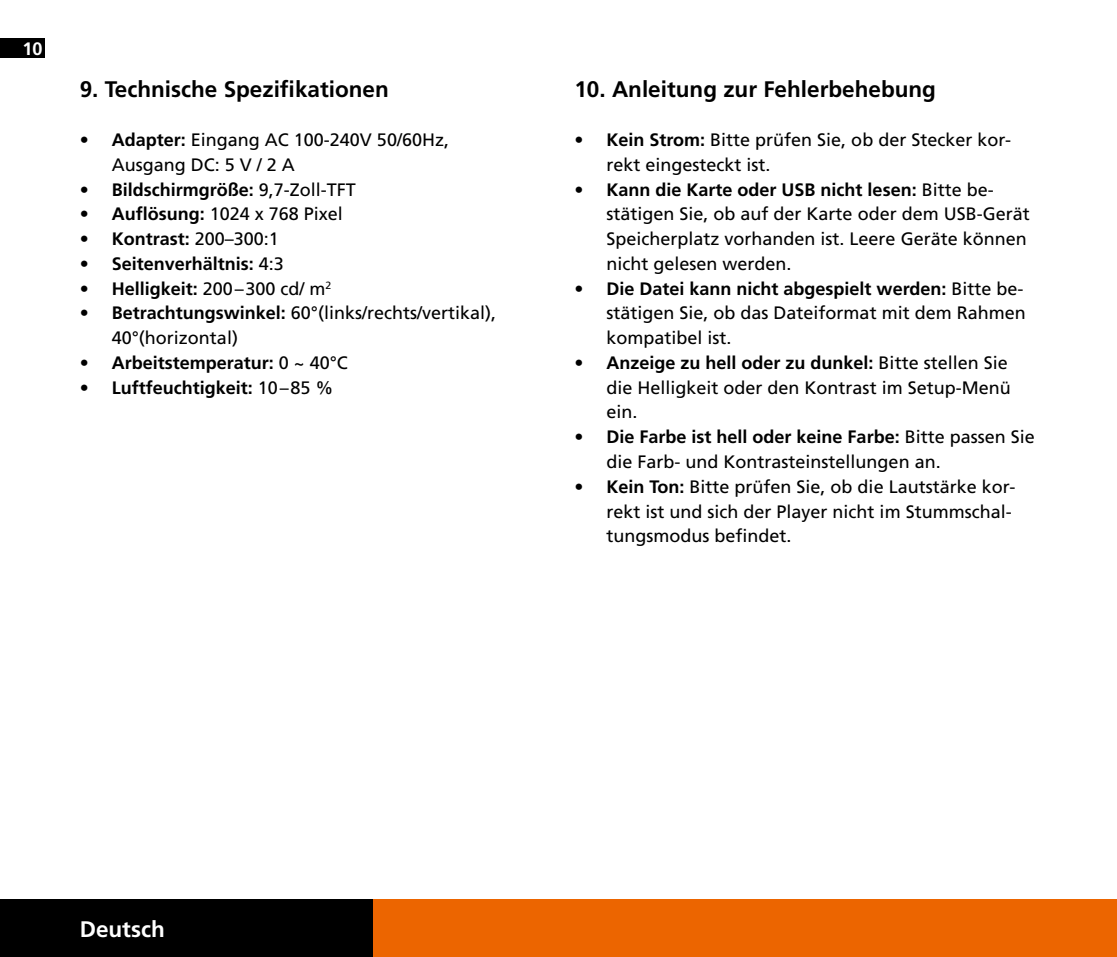
<style>
.page{position:relative;width:1117px;height:957px;background:#fff}
.page>*{position:absolute;margin:0;border:0;box-sizing:border-box;transform-origin:0 0}
.t1{font:700 22.5px "Frutiger LT";color:#000}
.t2{font:700 22.5px "Frutiger LT";color:#fff}
.t3{font:18px/24.8px "Frutiger LT";color:#000}
.t4{font:700 18px "Frutiger LT";color:#000}
.t5{font:700 18px "Frutiger LT";color:#fff}
.s1{font-weight:700}
.s2{font-weight:400}
</style>
<div class="page">
<div style="left:0;top:38px;width:45px;height:19px;background:#000"></div>
<div style="left:372px;top:899px;width:744px;height:58px;background:#ec6500"></div>
<div style="left:0;top:899px;width:372px;height:58px;background:#000"></div>
<p class="t5" style="left:22px;top:38px;width:22px">10</p>
<p class="t1" style="left:80px;top:76px;width:310px">9. Technische Spezifikationen</p>
<p class="t3" style="left:112px;top:128px;width:339px;text-indent:-32px">• <span class="s1">Adapter:</span> Eingang AC 100-240V 50/60Hz,<br>Ausgang DC: 5 V / 2 A</p>
<p class="t4" style="left:80px;top:179px;width:277px"><span class="s2">•</span> Bildschirmgröße: <span class="s2">9,7-Zoll-TFT</span></p>
<p class="t3" style="left:80px;top:202px;width:264px">• <span class="s1">Auflösung:</span> 1024 x 768 Pixel</p>
<p class="t3" style="left:80px;top:227px;width:200px">• <span class="s1">Kontrast:</span> 200–300:1</p>
<p class="t4" style="left:80px;top:253px;width:205px"><span class="s2">•</span> Seitenverhältnis: <span class="s2">4:3</span></p>
<p class="t3" style="left:80px;top:276px;width:253px">• <span class="s1">Helligkeit:</span> 200–300 cd/ m<sup>2</sup></p>
<p class="t3" style="left:112px;top:301px;width:386px;text-indent:-32px">• <span class="s1">Betrachtungswinkel:</span> 60°(links/rechts/vertikal),<br>40°(horizontal)</p>
<p class="t4" style="left:80px;top:352px;width:269px"><span class="s2">•</span> Arbeitstemperatur: <span class="s2">0 ~ 40°C</span></p>
<p class="t4" style="left:80px;top:377px;width:255px"><span class="s2">•</span> Luftfeuchtigkeit: <span class="s2">10–85 %</span></p>
<p class="t1" style="left:574px;top:76px;width:363px">10. Anleitung zur Fehlerbehebung</p>
<p class="t3" style="left:606px;top:128px;width:406px;text-indent:-32px">• <span class="s1">Kein Strom:</span> Bitte prüfen Sie, ob der Stecker kor&shy;rekt eingesteckt ist.</p>
<p class="t3" style="left:606px;top:177px;width:425px;text-indent:-32px">• <span class="s1">Kann die Karte oder USB nicht lesen:</span> Bitte be&shy;stätigen Sie, ob auf der Karte oder dem USB-Gerät Speicherplatz vorhanden ist. Leere Geräte können nicht gelesen werden.</p>
<p class="t3" style="left:606px;top:276px;width:421px;text-indent:-32px">• <span class="s1">Die Datei kann nicht abgespielt werden:</span> Bitte be&shy;stätigen Sie, ob das Dateiformat mit dem Rahmen kompatibel ist.</p>
<p class="t3" style="left:606px;top:350px;width:406px;text-indent:-32px">• <span class="s1">Anzeige zu hell oder zu dunkel:</span> Bitte stellen Sie die Helligkeit oder den Kontrast im Setup-Menü ein.</p>
<p class="t3" style="left:606px;top:425px;width:430px;text-indent:-32px">• <span class="s1">Die Farbe ist hell oder keine Farbe:</span> Bitte passen Sie die Farb- und Kontrasteinstellungen an.</p>
<p class="t3" style="left:606px;top:474px;width:410px;text-indent:-32px">• <span class="s1">Kein Ton:</span> Bitte prüfen Sie, ob die Lautstärke kor&shy;rekt ist und sich der Player nicht im Stummschal&shy;tungsmodus befindet.</p>
<p class="t2" style="left:80px;top:915px;width:86px">Deutsch</p>
</div>
